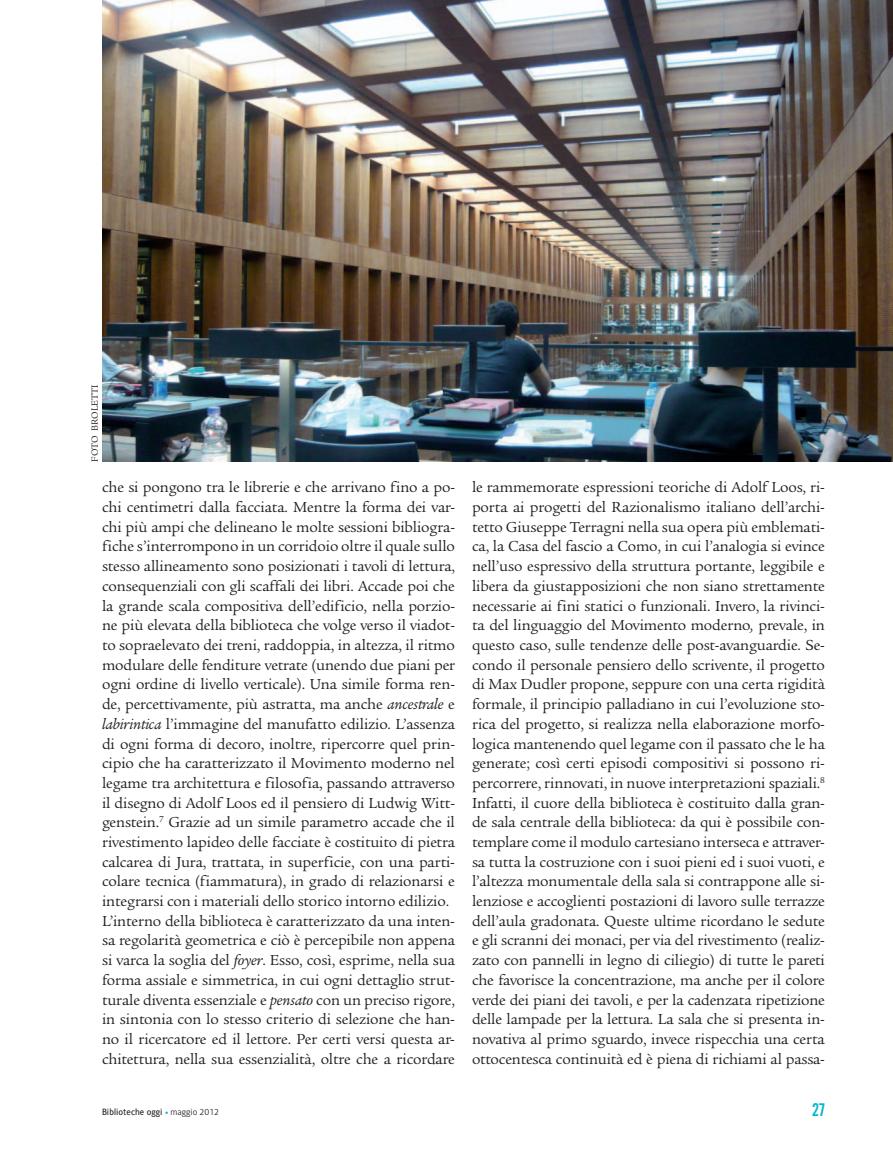
<style>
.page{position:relative;width:893px;height:1149px;background:#fff}
.page>*{position:absolute;margin:0;border:0;box-sizing:border-box;transform-origin:0 0}
.t1{font:18px "Alternate Gothic No 2 BT";color:#00b7ce}
.t2{font:15.75px/19.6px "Legacy Ser ITC";letter-spacing:-.01em;color:#231f20;text-align:justify}
.t3{font:9.75px "Legacy Ser ITC";color:#231f20}
.t4{font:9px "Alber";color:#231f20}
.s1{font-style:italic}
.s2{font-weight:700;font-style:italic;color:#00b7ce}
.s3{font-weight:300}
</style>
<div class="page">
<img style="left:102px;top:0;width:791px;height:461px">
<p class="t3" style="left:89px;top:461px;width:78px;rotate:-90deg">foto broletti</p>
<p class="t2" style="left:102px;top:477px;width:354px;text-align:left">che si pongono tra le librerie e che arrivano fino a po&shy;chi centimetri dalla facciata. Mentre la forma dei var&shy;chi più ampi che delineano le molte sessioni bibliogra&shy;fiche s’interrompono in un corridoio oltre il quale sullo stesso allineamento sono posizionati i tavoli di lettura, consequenziali con gli scaffali dei libri. Accade poi che la grande scala compositiva dell’edificio, nella porzio&shy;ne più elevata della biblioteca che volge verso il viadot&shy;to sopraelevato dei treni, raddoppia, in altezza, il ritmo modulare delle fenditure vetrate (unendo due piani per ogni ordine di livello verticale). Una simile forma ren&shy;de, percettivamente, più astratta, ma anche <span class="s1">ancestrale</span> e <span class="s1">labirintica</span> l’immagine del manufatto edilizio. L’assenza di ogni forma di decoro, inoltre, ripercorre quel prin&shy;cipio che ha caratterizzato il Movimento moderno nel legame tra architettura e filosofia, passando attraverso il disegno di Adolf Loos ed il pensiero di Ludwig Witt&shy;genstein.<sup>7</sup> Grazie ad un simile parametro accade che il rivestimento lapideo delle facciate è costituito di pietra calcarea di Jura, trattata, in superficie, con una parti&shy;colare tecnica (fiammatura), in grado di relazionarsi e integrarsi con i materiali dello storico intorno edilizio.<br>L’interno della biblioteca è caratterizzato da una inten&shy;sa regolarità geometrica e ciò è percepibile non appena si varca la soglia del <span class="s1">foyer</span>. Esso, così, esprime, nella sua forma assiale e simmetrica, in cui ogni dettaglio strut&shy;turale diventa essenziale e <span class="s1">pensato</span> con un preciso rigore, in sintonia con lo stesso criterio di selezione che han&shy;no il ricercatore ed il lettore. Per certi versi questa ar&shy;chitettura, nella sua essenzialità, oltre che a ricordare</p>
<p class="t2" style="left:472px;top:477px;width:354px">le rammemorate espressioni teoriche di Adolf Loos, ri&shy;porta ai progetti del Razionalismo italiano dell’archi&shy;tetto Giuseppe Terragni nella sua opera più emblemati&shy;ca, la Casa del fascio a Como, in cui l’analogia si evince nell’uso espressivo della struttura portante, leggibile e libera da giustapposizioni che non siano strettamente necessarie ai fini statici o funzionali. Invero, la rivinci&shy;ta del linguaggio del Movimento moderno<span class="s1">,</span> prevale, in questo caso, sulle tendenze delle post-avanguardie. Se&shy;condo il personale pensiero dello scrivente, il progetto di Max Dudler propone, seppure con una certa rigidità formale, il principio palladiano in cui l’evoluzione sto&shy;rica del progetto, si realizza nella elaborazione morfo&shy;logica mantenendo quel legame con il passato che le ha generate; così certi episodi compositivi si possono ri&shy;percorrere, rinnovati, in nuove interpretazioni spaziali.<sup>8<br></sup>Infatti, il cuore della biblioteca è costituito dalla gran&shy;de sala centrale della biblioteca: da qui è possibile con&shy;templare come il modulo cartesiano interseca e attraver&shy;sa tutta la costruzione con i suoi pieni ed i suoi vuoti, e l’altezza monumentale della sala si contrappone alle si&shy;lenziose e accoglienti postazioni di lavoro sulle terrazze dell’aula gradonata. Queste ultime ricordano le sedute e gli scranni dei monaci, per via del rivestimento (realiz&shy;zato con pannelli in legno di ciliegio) di tutte le pareti che favorisce la concentrazione, ma anche per il colore verde dei piani dei tavoli, e per la cadenzata ripetizione delle lampade per la lettura. La sala che si presenta in&shy;novativa al primo sguardo, invece rispecchia una certa ottocentesca continuità ed è piena di richiami al passa-</p>
<p class="t4" style="left:102px;top:1106px;width:119px">Biblioteche oggi <span class="s2">•</span> <span class="s3">maggio 2012</span></p>
<p class="t1" style="left:812px;top:1099px;width:14px">27</p>
</div>
